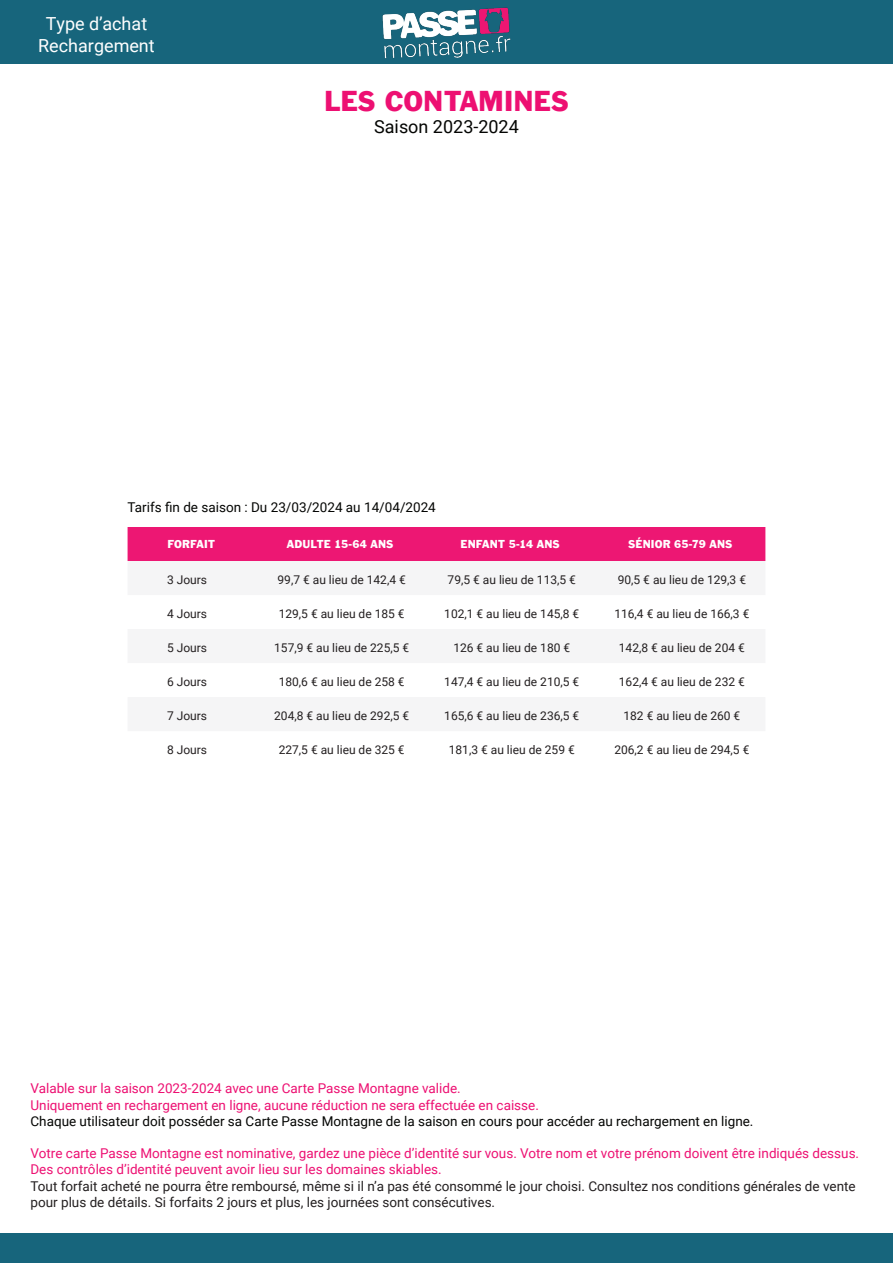
<style>
.page{position:relative;width:893px;height:1263px;background:#fff}
.page>*{position:absolute;margin:0;border:0;box-sizing:border-box;transform-origin:0 0}
.t1{font:30px "Franklin Gothic";color:#ed1072}
.t2{font:18px "Roboto";color:#fff}
.t3{font:18px "Roboto";color:#040503}
.t4{font:13.5px/16.2px "Roboto";color:#ed1072}
.t5{font:13.5px/16.2px "Roboto";color:#231f20}
.t6{font:13.5px "Roboto";color:#040503}
.Table_Number_1{font:12px "Roboto";color:#231f20}
.Table_Header{font:12px "Franklin Gothic";letter-spacing:.01em;color:#fff}
.Description_Title{font:12px "Roboto";color:#231f20}
</style>
<div class="page">
<div style="left:0;top:0;width:893px;height:64px;background:#17657c"></div>
<img style="left:382px;top:7px;width:129px;height:52px">
<div style="left:0;top:1233px;width:893px;height:30px;background:#17657c"></div>
<div style="left:128px;top:527px;width:637px;height:34px;background:#ed1773"></div>
<p class="t2" style="left:46px;top:11px;width:103px">Type d’achat</p>
<p class="t2" style="left:38px;top:33px;width:118px">Rechargement</p>
<p class="t1" style="left:324px;top:83px;width:246px">LES CONTAMINES</p>
<p class="t3" style="left:374px;top:114px;width:146px">Saison 2023-2024</p>
<p class="t6" style="left:128px;top:498px;width:310px">Tarifs fin de saison : Du 23/03/2024 au 14/04/2024</p>
<p class="Table_Header" style="left:167px;top:537px;width:49px">FORFAIT</p>
<p class="Table_Header" style="left:287px;top:537px;width:108px">ADULTE 15-64 ANS</p>
<p class="Table_Header" style="left:461px;top:537px;width:101px">ENFANT 5-14 ANS</p>
<p class="Table_Header" style="left:628px;top:537px;width:106px">SÉNIOR 65-79 ANS</p>
<p class="Description_Title" style="left:167px;top:572px;width:42px">3 Jours</p>
<p class="Table_Number_1" style="left:278px;top:572px;width:130px">99,7 € au lieu de 142,4 €</p>
<p class="Table_Number_1" style="left:448px;top:572px;width:130px">79,5 € au lieu de 113,5 €</p>
<p class="Table_Number_1" style="left:618px;top:572px;width:130px">90,5 € au lieu de 129,3 €</p>
<p class="Description_Title" style="left:167px;top:606px;width:42px">4 Jours</p>
<p class="Table_Number_1" style="left:279px;top:606px;width:127px">129,5 € au lieu de 185 €</p>
<p class="Table_Number_1" style="left:444px;top:606px;width:137px">102,1 € au lieu de 145,8 €</p>
<p class="Table_Number_1" style="left:614px;top:606px;width:137px">116,4 € au lieu de 166,3 €</p>
<p class="Description_Title" style="left:167px;top:640px;width:42px">5 Jours</p>
<p class="Table_Number_1" style="left:274px;top:640px;width:137px">157,9 € au lieu de 225,5 €</p>
<p class="Table_Number_1" style="left:453px;top:640px;width:118px">126 € au lieu de 180 €</p>
<p class="Table_Number_1" style="left:619px;top:640px;width:127px">142,8 € au lieu de 204 €</p>
<p class="Description_Title" style="left:167px;top:674px;width:42px">6 Jours</p>
<p class="Table_Number_1" style="left:279px;top:674px;width:127px">180,6 € au lieu de 258 €</p>
<p class="Table_Number_1" style="left:444px;top:674px;width:137px">147,4 € au lieu de 210,5 €</p>
<p class="Table_Number_1" style="left:619px;top:674px;width:127px">162,4 € au lieu de 232 €</p>
<p class="Description_Title" style="left:167px;top:708px;width:42px">7 Jours</p>
<p class="Table_Number_1" style="left:274px;top:708px;width:137px">204,8 € au lieu de 292,5 €</p>
<p class="Table_Number_1" style="left:444px;top:708px;width:137px">165,6 € au lieu de 236,5 €</p>
<p class="Table_Number_1" style="left:623px;top:708px;width:118px">182 € au lieu de 260 €</p>
<p class="Description_Title" style="left:167px;top:742px;width:42px">8 Jours</p>
<p class="Table_Number_1" style="left:279px;top:742px;width:127px">227,5 € au lieu de 325 €</p>
<p class="Table_Number_1" style="left:449px;top:742px;width:127px">181,3 € au lieu de 259 €</p>
<p class="Table_Number_1" style="left:614px;top:742px;width:137px">206,2 € au lieu de 294,5 €</p>
<p class="t4" style="left:30px;top:1080px;width:432px">Valable sur la saison 2023-2024 avec une Carte Passe Montagne valide.</p>
<p class="t4" style="left:30px;top:1096px;width:510px">Uniquement en rechargement en ligne, aucune réduction ne sera effectuée en caisse.</p>
<p class="t6" style="left:30px;top:1111px;width:724px">Chaque utilisateur doit posséder sa Carte Passe Montagne de la saison en cours pour accéder au rechargement en ligne.</p>
<p class="t4" style="left:30px;top:1145px;width:830px">Votre carte Passe Montagne est nominative, gardez une pièce d’identité sur vous. Votre nom et votre prénom doivent être indiqués dessus.<br>Des contrôles d’identité peuvent avoir lieu sur les domaines skiables.</p>
<p class="t5" style="left:30px;top:1177px;width:827px">Tout forfait acheté ne pourra être remboursé, même si il n’a pas été consommé le jour choisi. Consultez nos conditions générales de vente pour plus de détails. Si forfaits 2 jours et plus, les journées sont consécutives.</p>
</div>
